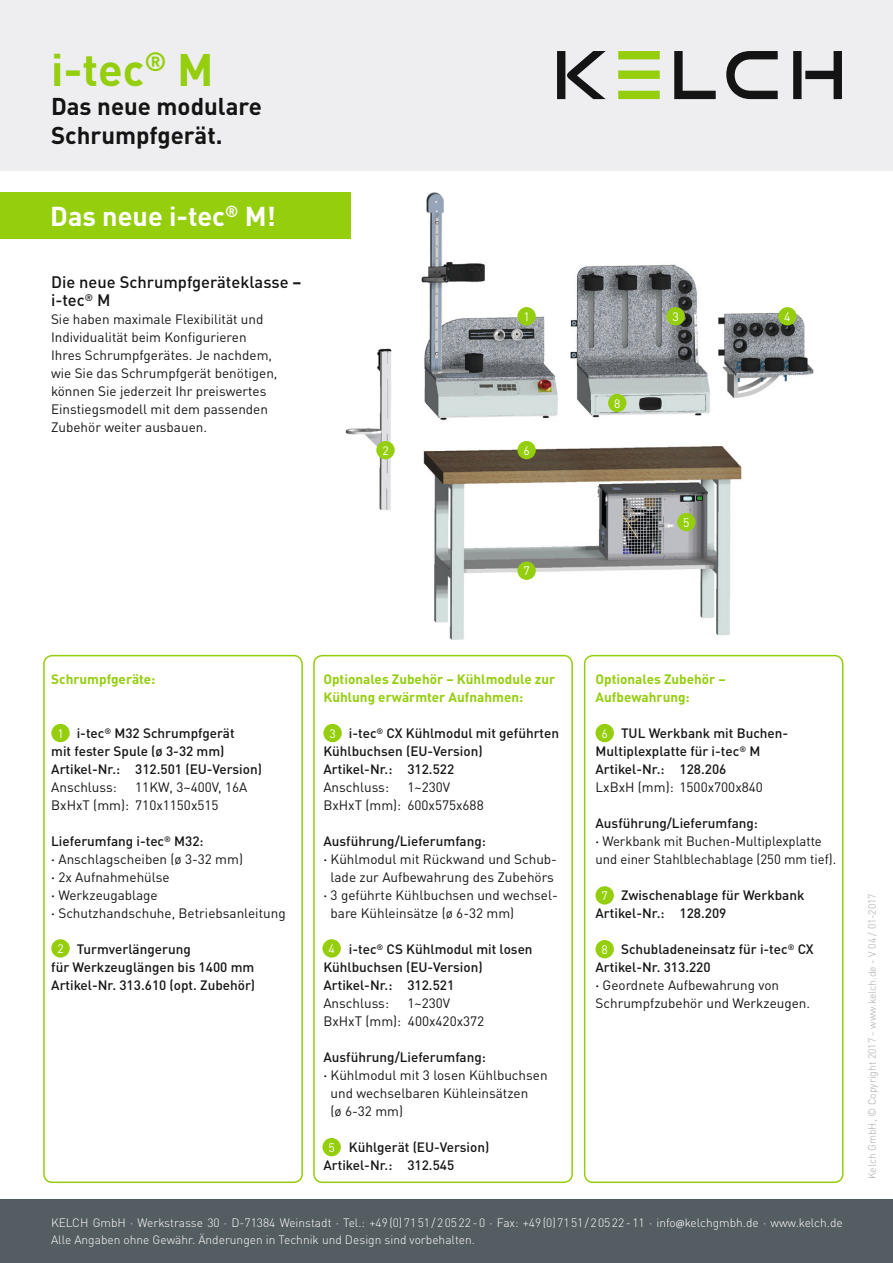
<style>
.page{position:relative;width:893px;height:1263px;background:#fff}
.page>*{position:absolute;margin:0;border:0;box-sizing:border-box;transform-origin:0 0}
.t1{font:700 45px "DINOT";color:#94ce0d}
.t2{font:700 27px "DINOT";color:#fff}
.t3{font:700 24px/28.8px "DINOT";color:#131413}
.t4{font:500 16.5px/18px "DINOT";color:#131413}
.t5{font:13.5px/18px "DINOT";color:#131413}
.t6{font:500 13.5px/18px "DINOT";color:#131413}
.t7{font:700 13.5px/18px "DINOT";color:#94ce0d}
.t8{font:12.15px "DINOT";color:#fff}
.t9{font:300 12px/17.5px "DINOT";color:#fff}
.t10{font:300 10.5px "DINOT";color:#a6a7a8}
.s1{font-weight:700}
.s2{font-weight:500}
.s3{font-family:"Myriad Pro";font-weight:400}
</style>
<div class="page">
<div style="left:0;top:1199px;width:893px;height:64px;background:#545d61"></div>
<div style="left:0;top:0;width:893px;height:171px;background:#eeeef0"></div>
<svg style="left:557px;top:51px;width:49px;height:48px"></svg>
<svg style="left:674px;top:51px;width:42px;height:48px"></svg>
<svg style="left:726px;top:51px;width:52px;height:48px"></svg>
<svg style="left:793px;top:51px;width:49px;height:48px"></svg>
<svg style="left:618px;top:51px;width:42px;height:48px"></svg>
<img style="left:343px;top:192px;width:471px;height:448px">
<div style="left:43px;top:655px;width:260px;height:528px;border:2px solid #94ce0d;border-radius:9px"></div>
<div style="left:313px;top:655px;width:260px;height:528px;border:2px solid #94ce0d;border-radius:9px"></div>
<div style="left:584px;top:655px;width:259px;height:528px;border:2px solid #94ce0d;border-radius:9px"></div>
<div style="left:0;top:192px;width:350px;height:46px;background:#94ce0d"></div>
<div style="left:51px;top:724px;width:19px;height:18px;background:#94ce0d;border-radius:50%"></div>
<div style="left:517px;top:307px;width:19px;height:18px;background:#94ce0d;border-radius:50%"></div>
<div style="left:323px;top:724px;width:19px;height:18px;background:#94ce0d;border-radius:50%"></div>
<div style="left:666px;top:307px;width:19px;height:18px;background:#94ce0d;border-radius:50%"></div>
<div style="left:322px;top:939px;width:19px;height:18px;background:#94ce0d;border-radius:50%"></div>
<div style="left:322px;top:1138px;width:19px;height:18px;background:#94ce0d;border-radius:50%"></div>
<div style="left:778px;top:307px;width:18px;height:18px;background:#94ce0d;border-radius:50%"></div>
<div style="left:677px;top:513px;width:18px;height:18px;background:#94ce0d;border-radius:50%"></div>
<div style="left:595px;top:724px;width:19px;height:18px;background:#94ce0d;border-radius:50%"></div>
<div style="left:595px;top:886px;width:19px;height:18px;background:#94ce0d;border-radius:50%"></div>
<div style="left:595px;top:940px;width:19px;height:18px;background:#94ce0d;border-radius:50%"></div>
<div style="left:517px;top:441px;width:19px;height:18px;background:#94ce0d;border-radius:50%"></div>
<div style="left:608px;top:394px;width:18px;height:18px;background:#94ce0d;border-radius:50%"></div>
<div style="left:517px;top:561px;width:19px;height:19px;background:#94ce0d;border-radius:50%"></div>
<div style="left:376px;top:441px;width:19px;height:18px;background:#94ce0d;border-radius:50%"></div>
<div style="left:51px;top:939px;width:19px;height:18px;background:#94ce0d;border-radius:50%"></div>
<h1 class="t1" style="left:51px;top:40px;width:164px">i-tec<sup>®</sup> M</h1>
<h3 class="t3" style="left:51px;top:91px;width:212px">Das neue modulare<br>Schrumpfgerät.</h3>
<h2 class="t2" style="left:50px;top:198px;width:227px">Das neue i-tec<sup>®</sup> M!</h2>
<p class="t4" style="left:51px;top:273px;width:252px">Die neue Schrumpfgeräteklasse <span class="s1">– </span>i-tec<sup>®</sup> M</p>
<p class="t5" style="left:51px;top:310px;width:228px">Sie haben maximale Flexibilität und Individualität beim Konfigurieren Ihres Schrumpfgerätes. Je nachdem, wie Sie das Schrumpf gerät benötigen, können Sie jederzeit Ihr preiswertes Einstiegsmodell mit dem passenden Zubehör weiter ausbauen.</p>
<p class="t8" style="left:382px;top:443px;width:8px">2</p>
<p class="t8" style="left:523px;top:309px;width:8px">1</p>
<p class="t8" style="left:523px;top:443px;width:8px">6</p>
<p class="t8" style="left:523px;top:563px;width:8px">7</p>
<p class="t8" style="left:614px;top:396px;width:8px">8</p>
<p class="t8" style="left:673px;top:309px;width:8px">3</p>
<p class="t8" style="left:683px;top:515px;width:8px">5</p>
<p class="t8" style="left:784px;top:309px;width:8px">4</p>
<p class="t7" style="left:51px;top:670px;width:106px">Schrumpfgeräte:</p>
<p class="t6" style="left:51px;top:724px;width:212px;text-indent:26px">i-tec<sup>®</sup> M32 Schrumpfgerät<br>mit fester Spule (ø 3-32 mm)<br>Artikel-Nr.: 312.501 (EU-Version)</p>
<p class="t5" style="left:51px;top:778px;width:67px">Anschluss:</p>
<p class="t8" style="left:57px;top:726px;width:8px">1</p>
<p class="t5" style="left:51px;top:778px;width:198px;text-indent:84px">11KW, 3~400V, 16A<br>BxHxT (mm): 710x1150x515</p>
<p class="t5" style="left:51px;top:832px;width:236px"><span class="s2">Lieferumfang i-tec</span><sup>®</sup> <span class="s2">M32:<br>·</span> Anschlagscheiben (ø 3-32 mm)<br><span class="s2">·</span> 2x Aufnahmehülse<br><span class="s2">·</span> Werkzeugablage<br><span class="s2">·</span> Schutzhandschuhe, Betriebsanleitung</p>
<p class="t6" style="left:51px;top:940px;width:205px;text-indent:26px">Turmverlängerung<br>für Werkzeuglängen bis 1400 mm<br>Artikel-Nr. 313.610 (opt. Zubehör)</p>
<p class="t8" style="left:57px;top:941px;width:8px">2</p>
<p class="t7" style="left:323px;top:670px;width:233px">Optionales Zubehör – Kühlmodule zur<br>Kühlung erwärmter Aufnahmen:</p>
<p class="t6" style="left:323px;top:724px;width:237px;text-indent:26px">i-tec<sup>®</sup> CX Kühlmodul mit geführten<br>Kühlbuchsen (EU-Version)<br>Artikel-Nr.: 312.522</p>
<p class="t5" style="left:323px;top:778px;width:67px">Anschluss:</p>
<p class="t8" style="left:329px;top:726px;width:8px">3</p>
<p class="t5" style="left:323px;top:778px;width:162px;text-indent:84px">1~230V<br>BxHxT (mm): 600x575x688</p>
<p class="t6" style="left:323px;top:832px;width:164px">Ausführung/Lieferumfang:</p>
<p class="t5" style="left:323px;top:850px;width:235px"><span class="s2">·</span> Kühlmodul mit Rückwand und Schub-</p>
<p class="t5" style="left:331px;top:868px;width:225px">lade zur Aufbewahrung des Zubehörs</p>
<p class="t5" style="left:323px;top:886px;width:236px"><span class="s2">·</span> 3 geführte Kühlbuchsen und wechsel-</p>
<p class="t5" style="left:331px;top:904px;width:185px">bare Kühleinsätze (ø 6-32 mm)</p>
<p class="t6" style="left:323px;top:940px;width:211px;text-indent:26px">i-tec<sup>®</sup> CS Kühlmodul mit losen<br>Kühlbuchsen (EU-Version)<br>Artikel-Nr.: 312.521</p>
<p class="t5" style="left:323px;top:994px;width:67px">Anschluss:</p>
<p class="t8" style="left:328px;top:941px;width:8px">4</p>
<p class="t5" style="left:323px;top:994px;width:162px;text-indent:84px">1~230V<br>BxHxT (mm): 400x420x372</p>
<p class="t6" style="left:323px;top:1048px;width:164px">Ausführung/Lieferumfang:</p>
<p class="t5" style="left:323px;top:1066px;width:226px"><span class="s2">·</span> Kühlmodul mit 3 losen Kühlbuchsen</p>
<p class="t5" style="left:331px;top:1084px;width:199px">und wechselbaren Kühleinsätzen</p>
<p class="t5" style="left:331px;top:1102px;width:74px">(ø 6-32 mm)</p>
<p class="t6" style="left:323px;top:1138px;width:167px;text-indent:26px">Kühlgerät (EU-Version)<br>Artikel-Nr.: 312.545</p>
<p class="t8" style="left:328px;top:1140px;width:8px">5</p>
<p class="t7" style="left:595px;top:670px;width:132px">Optionales Zubehör –<br>Aufbewahrung:</p>
<p class="t6" style="left:595px;top:724px;width:194px;text-indent:26px">TUL Werkbank mit Buchen-<br>Multiplexplatte für i-tec<sup>®</sup> M<br>Artikel-Nr.: 128.206</p>
<p class="t5" style="left:595px;top:778px;width:169px">LxBxH (mm): 1500x700x840</p>
<p class="t5" style="left:595px;top:814px;width:242px"><span class="s2">Ausführung/Lieferumfang:<br>·</span> Werkbank mit Buchen-Multiplexplatte und einer Stahlblechablage (250 mm tief).</p>
<p class="t6" style="left:595px;top:886px;width:210px;text-indent:26px">Zwischenablage für Werkbank<br>Artikel-Nr.: 128.209</p>
<p class="t5" style="left:595px;top:940px;width:220px;text-indent:26px"><span class="s2">Schubladeneinsatz für i-tec</span><sup>®</sup> <span class="s2">CX<br>Artikel-Nr. 313.220<br>·</span> Geordnete Aufbewahrung von<br>Schrumpfzubehör und Werkzeugen.</p>
<p class="t8" style="left:602px;top:726px;width:8px">6</p>
<p class="t8" style="left:601px;top:888px;width:8px">7</p>
<p class="t8" style="left:601px;top:942px;width:8px">8</p>
<p class="t9" style="left:51px;top:1213px;width:793px">KELCH GmbH · Werkstrasse 30 · D-71384 Weinstadt · Tel.: +49 (0) 71 51 / 2 05 22 - 0 · Fax: +49 (0) 71 51 / 2 05 22 - 11 · info<span class="s3">@</span>kelchgmbh.de · www.kelch.de<br>Alle Angaben ohne Gewähr. Änderungen in Technik und Design sind vorbehalten.</p>
<p class="t10" style="left:866px;top:1179px;width:287px;rotate:-90deg">Kelch GmbH, © Copyright 2017 - www.kelch.de - V 04 / 01-2017</p>
</div>
